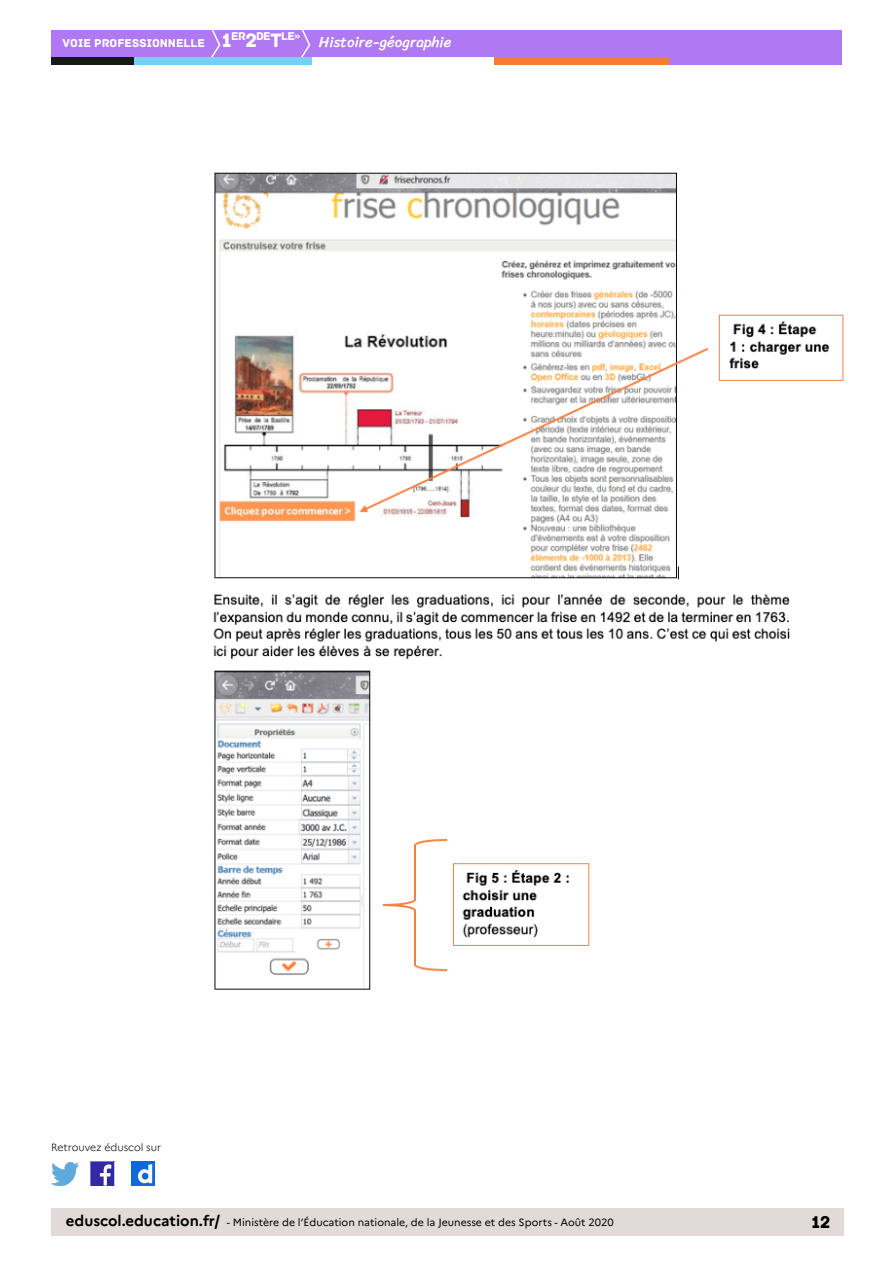
<style>
.page{position:relative;width:893px;height:1263px;background:#fff}
.page>*{position:absolute;margin:0;border:0;box-sizing:border-box;transform-origin:0 0}
.t1{font:18px "Archive";color:#000}
.t2{font:15px "Sriracha";color:#fff}
.t3{font:12px "Archive";color:#fff}
.t4{font:11.85px "Archive";color:#fff}
.t5{font:10.5px "Marianne";color:#000}
.t6{font:300 10.5px "Marianne";color:#000}
.s1{font-size:20.4px}
.s2{font-weight:700;font-size:15px}
</style>
<div class="page">
<div style="left:51px;top:1209px;width:792px;height:27px;background:#e1dad8"></div>
<img style="left:91px;top:1162px;width:23px;height:23px">
<img style="left:51px;top:1163px;width:28px;height:22px">
<img style="left:132px;top:1162px;width:22px;height:23px">
<div style="left:51px;top:30px;width:791px;height:27px;background:#b078f2"></div>
<svg style="left:211px;top:30px;width:10px;height:27px"></svg>
<svg style="left:301px;top:30px;width:10px;height:27px"></svg>
<div style="left:133px;top:57px;width:179px;height:8px;background:#79cdf4"></div>
<div style="left:51px;top:57px;width:82px;height:8px;background:#141a1c"></div>
<div style="left:667px;top:57px;width:175px;height:8px;background:#b078f2"></div>
<div style="left:494px;top:57px;width:175px;height:8px;background:#f0802b"></div>
<img style="left:213px;top:172px;width:631px;height:818px">
<p class="t4" style="left:231px;top:29px;width:71px">ER<span class="s1">2</span>DE<span class="s1">T</span>LE»</p>
<p class="t3" style="left:63px;top:36px;width:171px">VOIE PROFESSIONNELLE <span class="s1">1</span></p>
<h2 class="t2" style="left:319px;top:33px;width:134px">Histoire-géographie</h2>
<p class="t6" style="left:51px;top:1141px;width:112px">Retrouvez éduscol sur</p>
<p class="t5" style="left:66px;top:1216px;width:549px"><span class="s2">eduscol.education.fr/</span> - Ministère de l’Éducation nationale, de la Jeunesse et des Sports - Août 2020</p>
<h1 class="t1" style="left:811px;top:1211px;width:20px">12</h1>
</div>
